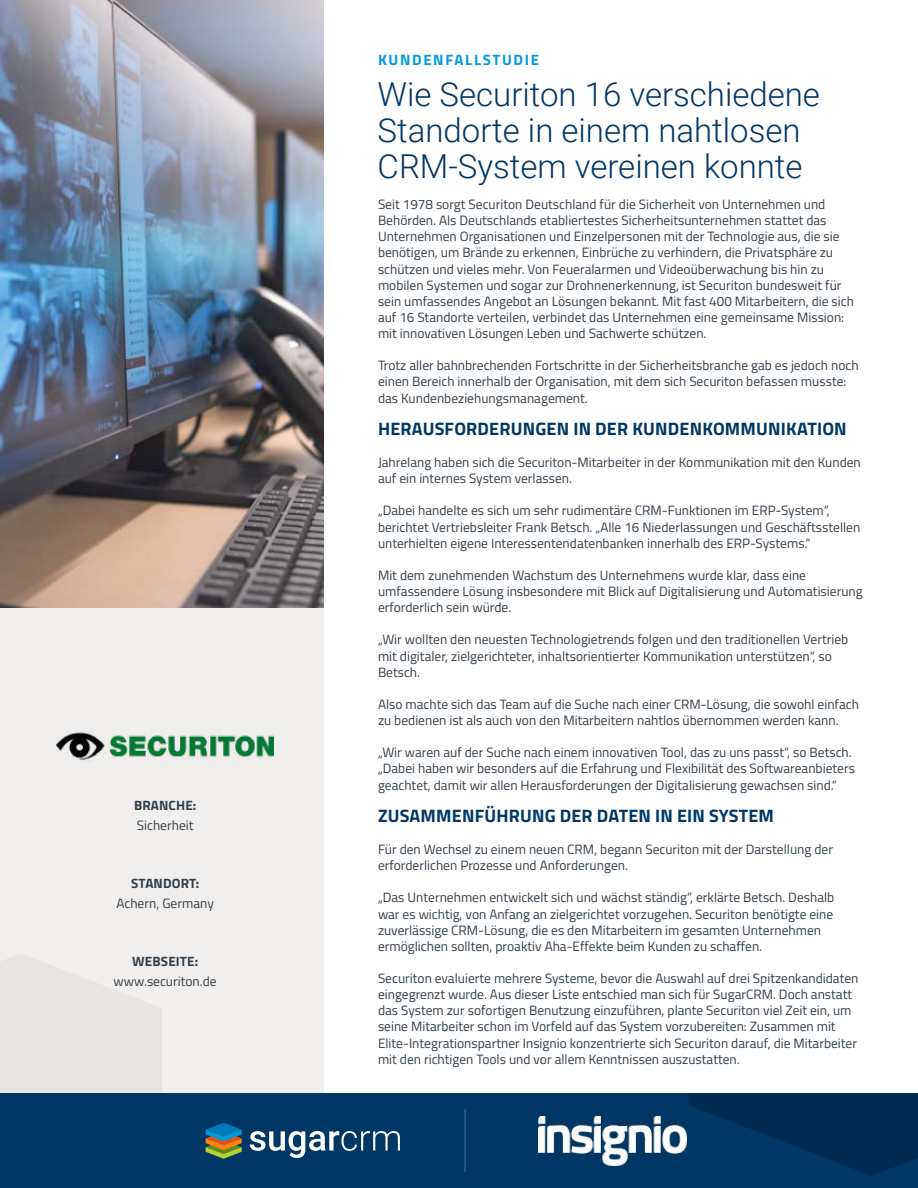
<style>
.page{position:relative;width:918px;height:1188px;background:#fff}
.page>*{position:absolute;margin:0;border:0;box-sizing:border-box;transform-origin:0 0}
.t1{font:300 33px/36px "Roboto";color:#003764}
.t2{font:700 18px "Titillium";letter-spacing:.01em;color:#003764}
.t3{font:700 15px "Titillium";letter-spacing:.11em;color:#009ade}
.t4{font:13.5px/16.2px "Titillium";color:#323e48}
.t5{font:700 13.5px "Titillium";letter-spacing:.01em;color:#323e48}
</style>
<div class="page">
<div style="left:0;top:0;width:324px;height:1188px;background:#f0efee"></div>
<svg style="left:0;top:1093px;width:162px;height:1px"></svg>
<img style="left:56px;top:732px;width:218px;height:30px">
<div style="left:0;top:1094px;width:918px;height:94px;background:#003764"></div>
<img style="left:0;top:0;width:324px;height:608px">
<svg style="left:689px;top:1094px;width:229px;height:82px"></svg>
<img style="left:538px;top:1116px;width:148px;height:49px">
<svg style="left:206px;top:1123px;width:36px;height:36px"></svg>
<svg style="left:250px;top:1131px;width:150px;height:27px"></svg>
<hr style="left:465px;top:1109px;width:1px;height:63px;background:#4e718f">
<p class="t5" style="left:134px;top:795px;width:64px">BRANCHE:</p>
<p class="t4" style="left:137px;top:816px;width:58px">Sicherheit</p>
<p class="t5" style="left:131px;top:873px;width:70px">STANDORT:</p>
<p class="t4" style="left:117px;top:894px;width:99px">Achern, Germany</p>
<p class="t5" style="left:132px;top:951px;width:67px">WEBSEITE:</p>
<p class="t4" style="left:114px;top:972px;width:105px">www.securiton.de</p>
<p class="t3" style="left:378px;top:49px;width:162px">KUNDENFALLSTUDIE</p>
<p class="t1" style="left:378px;top:75px;width:444px">Wie Securiton 16 verschiedene<br>Standorte in einem nahtlosen<br>CRM-System vereinen konnte</p>
<p class="t4" style="left:378px;top:196px;width:478px">Seit 1978 sorgt Securiton Deutschland für die Sicherheit von Unternehmen und Behörden. Als Deutschlands etabliertestes Sicherheitsunternehmen stattet das Unternehmen Organisationen und Einzelpersonen mit der Technologie aus, die sie benötigen, um Brände zu erkennen, Einbrüche zu verhindern, die Privatsphäre zu schützen und vieles mehr. Von Feueralarmen und Videoüberwachung bis hin zu mobilen Systemen und sogar zur Drohnenerkennung, ist Securiton bundesweit für sein umfassendes Angebot an Lösungen bekannt. Mit fast 400 Mitarbeitern, die sich auf 16 Standorte verteilen, verbindet das Unternehmen eine gemeinsame Mission: mit innovativen Lösungen Leben und Sachwerte schützen.</p>
<p class="t4" style="left:378px;top:357px;width:482px">Trotz aller bahnbrechenden Fortschritte in der Sicherheitsbranche gab es jedoch noch einen Bereich innerhalb der Organisation, mit dem sich Securiton befassen musste: das Kundenbeziehungsmanagement.</p>
<p class="t2" style="left:378px;top:415px;width:470px">HERAUSFORDERUNGEN IN DER KUNDENKOMMUNIKATION</p>
<p class="t4" style="left:378px;top:454px;width:484px">Jahrelang haben sich die Securiton-Mitarbeiter in der Kommunikation mit den Kunden auf ein internes System verlassen.</p>
<p class="t4" style="left:378px;top:502px;width:484px">„Dabei handelte es sich um sehr rudimentäre CRM-Funktionen im ERP-System“, berichtet Vertriebsleiter Frank Betsch. „Alle 16 Niederlassungen und Geschäftsstellen unterhielten eigene Interessentendatenbanken innerhalb des ERP-Systems.“</p>
<p class="t4" style="left:378px;top:566px;width:486px">Mit dem zunehmenden Wachstum des Unternehmens wurde klar, dass eine umfassendere Lösung insbesondere mit Blick auf Digitalisierung und Automatisierung erforderlich sein würde.</p>
<p class="t4" style="left:378px;top:631px;width:472px">„Wir wollten den neuesten Technologietrends folgen und den traditionellen Vertrieb mit digitaler, zielgerichteter, inhaltsorientierter Kommunikation unterstützen“, so<br>Betsch.</p>
<p class="t4" style="left:378px;top:695px;width:483px">Also machte sich das Team auf die Suche nach einer CRM-Lösung, die sowohl einfach zu bedienen ist als auch von den Mitarbeitern nahtlos übernommen werden kann.</p>
<p class="t4" style="left:378px;top:744px;width:478px">„Wir waren auf der Suche nach einem innovativen Tool, das zu uns passt“, so Betsch. „Dabei haben wir besonders auf die Erfahrung und Flexibilität des Softwareanbieters geachtet, damit wir allen Herausforderungen der Digitalisierung gewachsen sind.“</p>
<p class="t2" style="left:378px;top:802px;width:397px">ZUSAMMENFÜHRUNG DER DATEN IN EIN SYSTEM</p>
<p class="t4" style="left:378px;top:841px;width:457px">Für den Wechsel zu einem neuen CRM, begann Securiton mit der Darstellung der erforderlichen Prozesse und Anforderungen.</p>
<p class="t4" style="left:378px;top:889px;width:458px">„Das Unternehmen entwickelt sich und wächst ständig“, erklärte Betsch. Deshalb war es wichtig, von Anfang an zielgerichtet vorzugehen. Securiton benötigte eine zuverlässige CRM-Lösung, die es den Mitarbeitern im gesamten Unternehmen ermöglichen sollten, proaktiv Aha-Effekte beim Kunden zu schaffen.</p>
<p class="t4" style="left:378px;top:970px;width:482px">Securiton evaluierte mehrere Systeme, bevor die Auswahl auf drei Spitzenkandidaten eingegrenzt wurde. Aus dieser Liste entschied man sich für SugarCRM. Doch anstatt das System zur sofortigen Benutzung einzuführen, plante Securiton viel Zeit ein, um seine Mitarbeiter schon im Vorfeld auf das System vorzubereiten: Zusammen mit Elite-Integrationspartner Insignio konzentrierte sich Securiton darauf, die Mitarbeiter mit den richtigen Tools und vor allem Kenntnissen auszustatten.</p>
</div>
